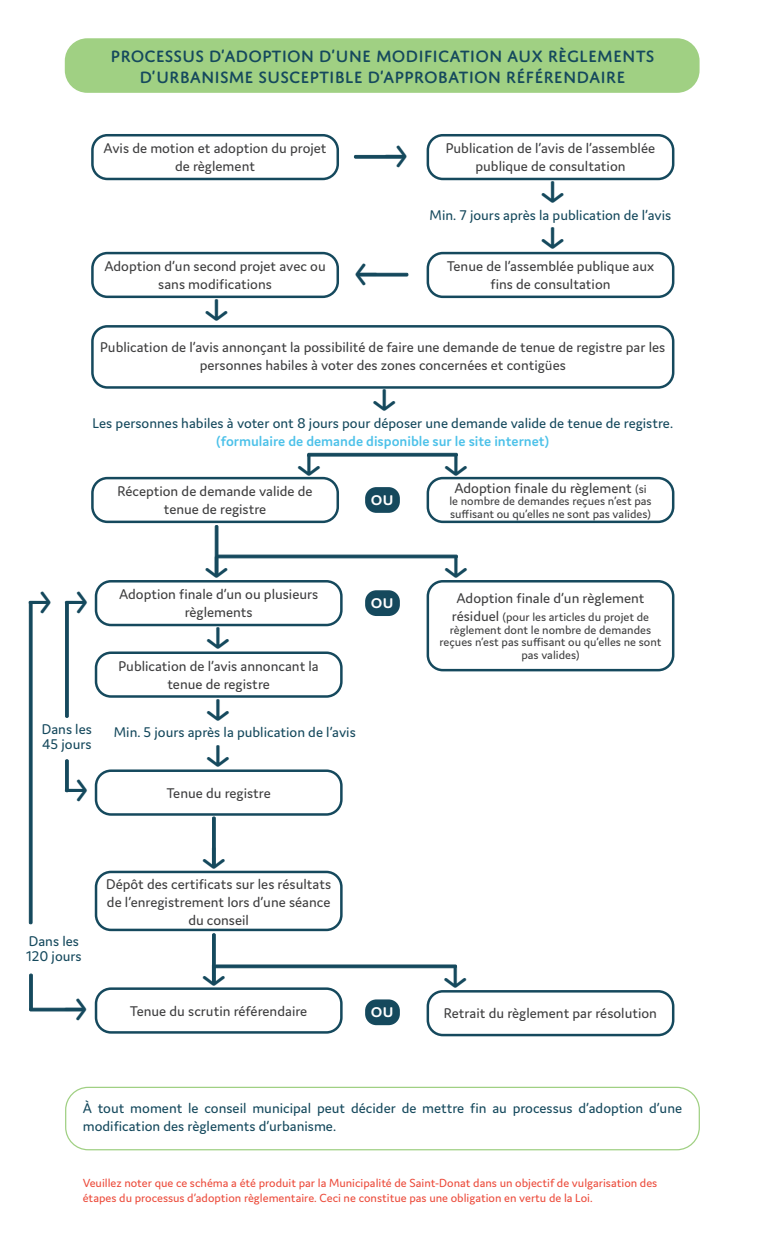
<style>
.page{position:relative;width:765px;height:1260px;background:#fff}
.page>*{position:absolute;margin:0;border:0;box-sizing:border-box;transform-origin:0 0}
.t1{font:600 32.5px "Domus";color:#15495d}
.t2{font:500 17.5px/21px "Domus Titling";color:#15495d;text-align:center}
.t3{font:15px/18px "Domus";color:#3e3e3f;text-align:center}
.t4{font:15px/15px "Domus";color:#15495d}
.t5{font:600 15px "Domus";color:#4cc1e9}
.t6{font:600 15px "Domus Titling";color:#fff}
.t7{font:12.5px/15px "Domus";color:#ec4b3b}
.t8{font:12.5px/12.5px "Domus";color:#3e3e3f}
.s1{font-size:12.5px}
.s2{font-size:15px}
</style>
<div class="page">
<div style="left:65px;top:38px;width:635px;height:55px;background:#a0d083;border-radius:22px"></div>
<div style="left:91px;top:134px;width:248px;height:46px;border:2px solid #15495d;border-radius:15px"></div>
<div style="left:427px;top:134px;width:247px;height:46px;border:2px solid #15495d;border-radius:15px"></div>
<div style="left:91px;top:252px;width:248px;height:46px;border:2px solid #15495d;border-radius:15px"></div>
<div style="left:427px;top:252px;width:247px;height:46px;border:2px solid #15495d;border-radius:15px"></div>
<div style="left:91px;top:325px;width:583px;height:64px;border:2px solid #15495d;border-radius:15px"></div>
<div style="left:91px;top:477px;width:248px;height:46px;border:2px solid #15495d;border-radius:15px"></div>
<div style="left:427px;top:477px;width:247px;height:46px;border:2px solid #15495d;border-radius:15px"></div>
<div style="left:95px;top:580px;width:248px;height:46px;border:2px solid #15495d;border-radius:15px"></div>
<div style="left:427px;top:580px;width:247px;height:91px;border:2px solid #15495d;border-radius:15px"></div>
<div style="left:95px;top:652px;width:248px;height:46px;border:2px solid #15495d;border-radius:15px"></div>
<div style="left:95px;top:769px;width:248px;height:47px;border:2px solid #15495d;border-radius:15px"></div>
<div style="left:95px;top:871px;width:248px;height:60px;border:2px solid #15495d;border-radius:15px"></div>
<div style="left:95px;top:987px;width:248px;height:47px;border:2px solid #15495d;border-radius:15px"></div>
<div style="left:427px;top:990px;width:247px;height:46px;border:2px solid #15495d;border-radius:15px"></div>
<svg style="left:354px;top:155px;width:49px;height:4px"></svg>
<div style="left:365px;top:487px;width:35px;height:26px;background:#15495d;border-radius:11px"></div>
<div style="left:365px;top:590px;width:35px;height:26px;background:#15495d;border-radius:11px"></div>
<svg style="left:307px;top:453px;width:151px;height:4px"></svg>
<div style="left:65px;top:760px;width:4px;height:32px;border:1px solid #15495d"></div>
<svg style="left:65px;top:601px;width:4px;height:117px"></svg>
<svg style="left:29px;top:601px;width:4px;height:323px"></svg>
<div style="left:29px;top:974px;width:4px;height:37px;border:1px solid #15495d"></div>
<div style="left:29px;top:1008px;width:55px;height:3px;border:1px solid #15495d"></div>
<div style="left:365px;top:999px;width:35px;height:26px;background:#15495d;border-radius:11px"></div>
<div style="left:65px;top:1087px;width:635px;height:63px;border:1px solid #a0d083;border-radius:22px"></div>
<svg style="left:358px;top:272px;width:50px;height:5px"></svg>
<svg style="left:214px;top:525px;width:244px;height:50px"></svg>
<svg style="left:212px;top:817px;width:4px;height:50px"></svg>
<svg style="left:212px;top:933px;width:245px;height:50px"></svg>
<p class="t2" style="left:111px;top:45px;width:545px">PROCESSUS D’ADOPTION D’UNE MODIFICATION AUX RÈGLEMENTS<br>D’URBANISME SUSCEPTIBLE D’APPROBATION RÉFÉRENDAIRE</p>
<p class="t3" style="left:104px;top:139px;width:225px">Avis de motion et adoption du projet de règlement</p>
<p class="t3" style="left:446px;top:139px;width:211px">Publication de l’avis de l’assemblée publique de consultation</p>
<h1 class="t1" style="left:384px;top:139px;width:26px">→</h1>
<h1 class="t1" style="left:570px;top:180px;width:72px;rotate:90deg">→ →</h1>
<p class="t4" style="left:430px;top:208px;width:243px">Min. 7 jours après la publication de l’avis</p>
<p class="t3" style="left:104px;top:257px;width:223px">Adoption d’un second projet avec ou sans modifications</p>
<p class="t3" style="left:447px;top:257px;width:209px">Tenue de l’assemblée publique aux fins de consultation</p>
<p class="t3" style="left:100px;top:338px;width:567px">Publication de l’avis annonçant la possibilité de faire une demande de tenue de registre par les personnes habiles à voter des zones concernées et contigües</p>
<h1 class="t1" style="left:402px;top:388px;width:26px;rotate:90deg">→</h1>
<p class="t4" style="left:93px;top:416px;width:582px">Les personnes habiles à voter ont 8 jours pour déposer une demande valide de tenue de registre.</p>
<p class="t5" style="left:216px;top:433px;width:335px">(formulaire de demande disponible sur le site internet)</p>
<p class="t3" style="left:118px;top:482px;width:197px">Réception de demande valide de tenue de registre</p>
<p class="t3" style="left:454px;top:479px;width:194px">Adoption finale du règlement <span class="s1">(si</span></p>
<h1 class="t1" style="left:327px;top:453px;width:26px;rotate:90deg">→</h1>
<h1 class="t1" style="left:474px;top:453px;width:127px;rotate:90deg">→ →</h1>
<p class="t6" style="left:371px;top:491px;width:24px">OU</p>
<p class="t8" style="left:449px;top:495px;width:204px">le nombre de demandes reçues n’est pas suffisant ou qu’elles ne sont pas valides)</p>
<h1 class="t1" style="left:28px;top:585px;width:62px">→ →</h1>
<p class="t3" style="left:119px;top:585px;width:201px">Adoption finale d’un ou plusieurs règlements</p>
<p class="t3" style="left:456px;top:589px;width:190px">Adoption finale d’un règlement</p>
<p class="t6" style="left:371px;top:594px;width:24px">OU</p>
<p class="t8" style="left:440px;top:611px;width:223px;text-align:center"><span class="s2">résiduel</span> (pour les articles du projet de règlement dont le nombre de demandes reçues n’est pas suffisant ou qu’elles ne sont pas valides)</p>
<h1 class="t1" style="left:236px;top:626px;width:26px;rotate:90deg">→</h1>
<p class="t3" style="left:119px;top:657px;width:202px">Publication de l’avis annoncant la tenue de registre</p>
<h1 class="t1" style="left:236px;top:698px;width:72px;rotate:90deg">→ →</h1>
<p class="t4" style="left:42px;top:721px;width:52px">Dans les<br>45 jours</p>
<p class="t4" style="left:114px;top:724px;width:243px">Min. 5 jours après la publication de l’avis</p>
<h1 class="t1" style="left:64px;top:773px;width:26px">→</h1>
<p class="t3" style="left:167px;top:784px;width:106px">Tenue du registre</p>
<p class="t4" style="left:26px;top:934px;width:57px">Dans les<br>120 jours</p>
<h1 class="t1" style="left:64px;top:992px;width:26px">→</h1>
<p class="t3" style="left:106px;top:875px;width:226px">Dépôt des certificats sur les résultats de l’enregistrement lors d’une séance du conseil</p>
<h1 class="t1" style="left:473px;top:965px;width:26px;rotate:90deg">→</h1>
<p class="t3" style="left:130px;top:1002px;width:179px">Tenue du scrutin référendaire</p>
<p class="t3" style="left:444px;top:1004px;width:215px">Retrait du règlement par résolution</p>
<p class="t6" style="left:371px;top:1003px;width:24px">OU</p>
<p class="t4" style="left:83px;top:1100px;width:601px;line-height:17.5px">À tout moment le conseil municipal peut décider de mettre fin au processus d’adoption d’une modification des règlements d’urbanisme.</p>
<p class="t7" style="left:83px;top:1176px;width:576px">Veuillez noter que ce schéma a été produit par la Municipalité de Saint-Donat dans un objectif de vulgarisation des étapes du processus d’adoption règlementaire. Ceci ne constitue pas une obligation en vertu de la Loi.</p>
</div>
